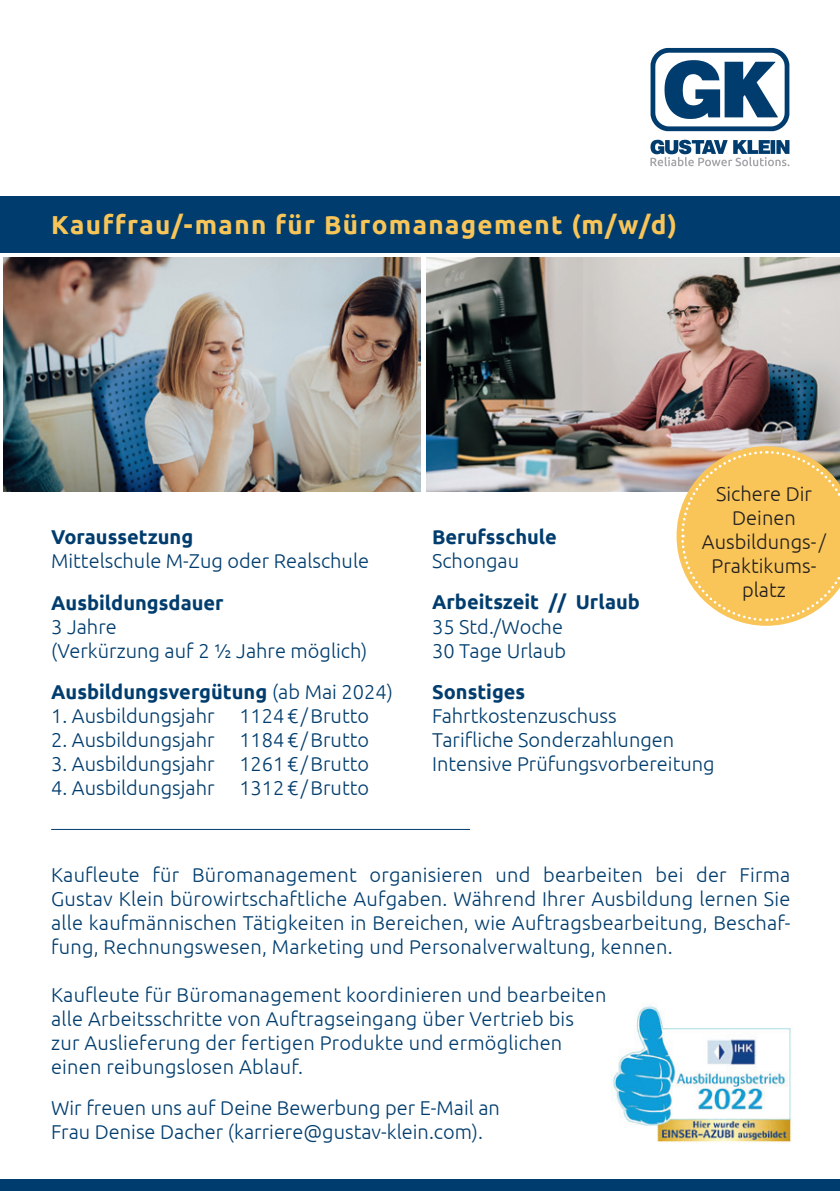
<style>
.page{position:relative;width:840px;height:1191px;background:#fff}
.page>*{position:absolute;margin:0;border:0;box-sizing:border-box;transform-origin:0 0}
.t1{font:700 26px "Ubuntu";letter-spacing:.05em;color:#f9c558}
.t2{font:300 20px/24px "Ubuntu";color:#003d6e}
.t3{font:700 20px "Ubuntu";color:#003d6e}
.t4{font:300 20px/24px "Ubuntu";color:#231f20;text-align:center}
.s1{font-weight:300}
</style>
<div class="page">
<img style="left:426px;top:258px;width:413px;height:234px">
<img style="left:4px;top:258px;width:416px;height:234px">
<div style="left:0;top:197px;width:839px;height:56px;background:#003d6e"></div>
<svg style="left:676px;top:446px;width:164px;height:180px;background:#f3c86f"></svg>
<div style="left:0;top:1179px;width:839px;height:12px;background:#003d6e"></div>
<img style="left:612px;top:1004px;width:180px;height:138px">
<hr style="left:51px;top:829px;width:419px;height:1px;background:#003d6e">
<svg style="left:650px;top:48px;width:139px;height:118px"></svg>
<h1 class="t1" style="left:51px;top:209px;width:627px">Kauffrau/-mann für Büromanagement (m/w/d)</h1>
<p class="t3" style="left:51px;top:525px;width:143px">Voraussetzung</p>
<p class="t2" style="left:51px;top:549px;width:319px">Mittelschule M-Zug oder Realschule</p>
<p class="t3" style="left:51px;top:590px;width:174px">Ausbildungsdauer</p>
<p class="t2" style="left:51px;top:614px;width:317px">3 Jahre<br>(Verkürzung auf 2 ½ Jahre möglich)</p>
<p class="t3" style="left:51px;top:679px;width:343px">Ausbildungsvergütung <span class="s1">(ab Mai 2024)</span></p>
<p class="t2" style="left:51px;top:703px;width:319px">1. Ausbildungsjahr 1124€/Brutto</p>
<p class="t2" style="left:51px;top:727px;width:319px">2. Ausbildungsjahr 1184€/Brutto</p>
<p class="t2" style="left:51px;top:751px;width:319px">3. Ausbildungsjahr 1261€/Brutto</p>
<p class="t2" style="left:51px;top:775px;width:319px">4. Ausbildungsjahr 1312€/Brutto</p>
<p class="t4" style="left:701px;top:481px;width:126px">Sichere Dir<br>Deinen<br>Ausbildungs-/<br>Praktikums&shy;platz</p>
<p class="t3" style="left:432px;top:525px;width:126px">Berufsschule</p>
<p class="t2" style="left:432px;top:549px;width:88px">Schongau</p>
<p class="t3" style="left:432px;top:590px;width:209px">Arbeitszeit // Urlaub</p>
<p class="t2" style="left:432px;top:614px;width:135px">35 Std./Woche<br>30 Tage Urlaub</p>
<p class="t3" style="left:432px;top:679px;width:95px">Sonstiges</p>
<p class="t2" style="left:432px;top:703px;width:284px">Fahrtkostenzuschuss<br>Tarifliche Sonderzahlungen<br>Intensive Prüfungsvorbereitung</p>
<p class="t2" style="left:51px;top:862px;width:740px;text-align:justify">Kaufleute für Büromanagement organisieren und bearbeiten bei der Firma Gustav Klein bürowirtschaftliche Aufgaben. Während Ihrer Ausbildung lernen Sie alle kaufmännischen Tätigkeiten in Bereichen, wie Auftragsbearbeitung, Beschaf&shy;fung, Rechnungswesen, Marketing und Personalverwaltung, kennen.</p>
<p class="t2" style="left:51px;top:982px;width:556px">Kaufleute für Büromanagement koordinieren und bearbeiten alle Arbeitsschritte von Auftragseingang über Vertrieb bis zur Auslieferung der fertigen Produkte und ermöglichen einen reibungslosen Ablauf.</p>
<p class="t2" style="left:51px;top:1095px;width:450px">Wir freuen uns auf Deine Bewerbung per E-Mail an<br>Frau Denise Dacher (karriere@gustav-klein.com).</p>
</div>
